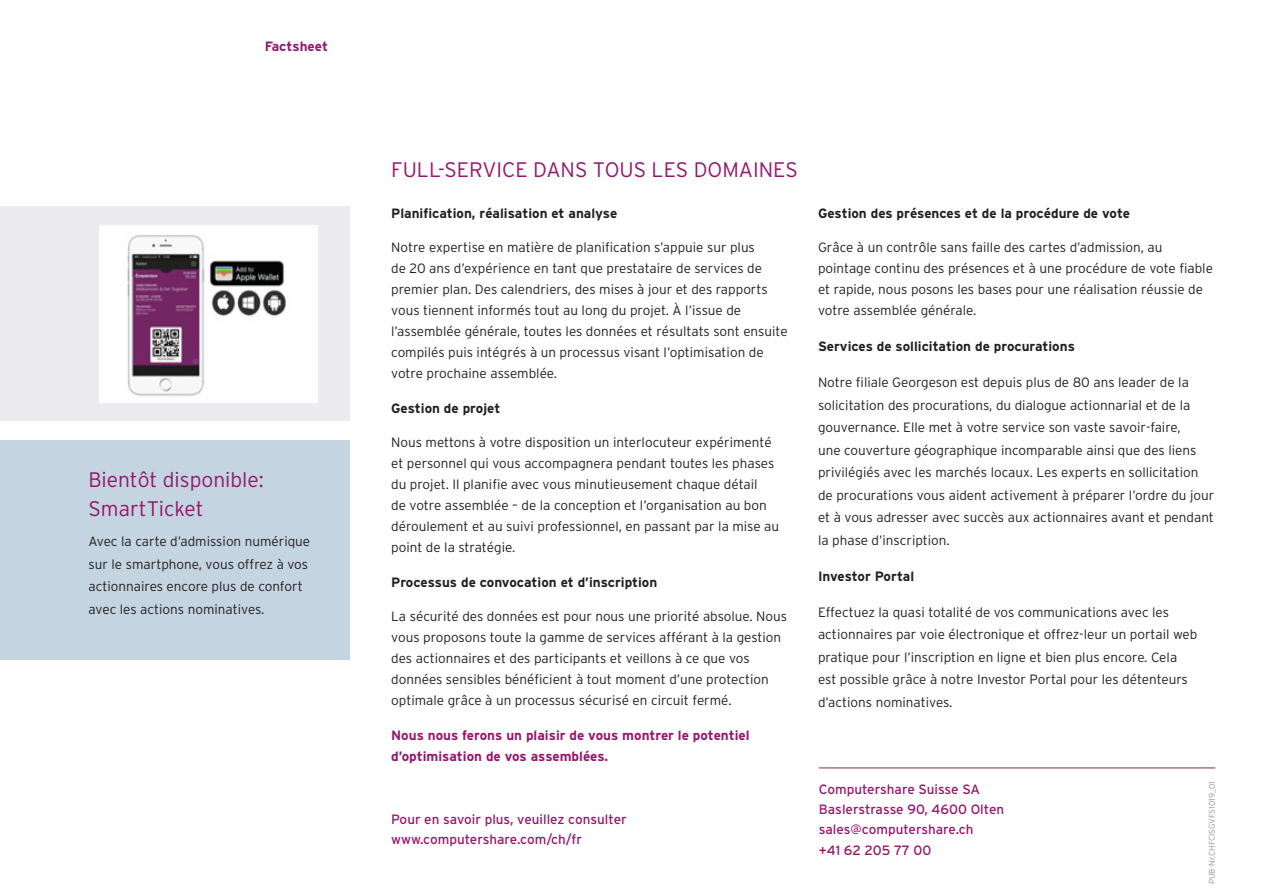
<style>
.page{position:relative;width:1263px;height:893px;background:#fff}
.page>*{position:absolute;margin:0;border:0;box-sizing:border-box;transform-origin:0 0}
.Subhead{font:300 21px "Interstate";color:#93186c}
.Callouts{font:300 21px "Interstate";color:#93186c}
.Subhead-2{font:300 13.5px/21px "Interstate";color:#231f20}
.Subhead-3{font:700 13.5px "Interstate";color:#231f20}
.Contact___Call_to_Ac{font:13.5px/20.2px "Interstate";color:#93186c}
.Callouts-2{font:300 13.5px/22.5px "Interstate";color:#231f20}
.Subhead-4{font:700 13.5px/21px "Interstate";color:#93186c}
.Page_Title{font:700 13.5px "Interstate";color:#93186c}
._11_PUB-No{font:300 8.25px "Interstate";color:#939598}
</style>
<div class="page">
<div style="left:0;top:207px;width:350px;height:214px;background:#ecebed"></div>
<hr style="left:819px;top:767px;width:396px;height:1px;background:#83296b">
<div style="left:0;top:440px;width:350px;height:220px;background:#c4d4e0"></div>
<img style="left:99px;top:226px;width:218px;height:177px">
<p class="Page_Title" style="left:265px;top:39px;width:65px">Factsheet</p>
<p class="Callouts" style="left:89px;top:468px;width:177px">Bientôt disponible:</p>
<p class="Callouts" style="left:89px;top:497px;width:117px">SmartTicket</p>
<p class="Callouts-2" style="left:89px;top:530px;width:223px">Avec la carte d’admission numérique sur le smartphone, vous offrez à vos actionnaires encore plus de confort avec les actions nominatives.</p>
<p class="Subhead" style="left:391px;top:158px;width:408px">FULL-SERVICE DANS TOUS LES DOMAINES</p>
<p class="Subhead-3" style="left:391px;top:205px;width:228px">Planification, réalisation et analyse</p>
<p class="Subhead-2" style="left:391px;top:237px;width:398px">Notre expertise en matière de planification s’appuie sur plus<br>de 20 ans d’expérience en tant que prestataire de services de premier plan. Des calendriers, des mises à jour et des rapports vous tiennent informés tout au long du projet. À l’issue de l’assemblée générale, toutes les données et résultats sont ensuite compilés puis intégrés à un processus visant l’optimisation de votre prochaine assemblée.</p>
<p class="Subhead-3" style="left:391px;top:400px;width:111px">Gestion de projet</p>
<p class="Subhead-2" style="left:391px;top:432px;width:389px">Nous mettons à votre disposition un interlocuteur expérimenté et personnel qui vous accompagnera pendant toutes les phases du projet. Il planifie avec vous minutieusement chaque détail<br>de votre assemblée – de la conception et l’organisation au bon déroulement et au suivi professionnel, en passant par la mise au point de la stratégie.</p>
<p class="Subhead-3" style="left:391px;top:574px;width:268px">Processus de convocation et d’inscription</p>
<p class="Subhead-2" style="left:391px;top:606px;width:397px">La sécurité des données est pour nous une priorité absolue. Nous vous proposons toute la gamme de services afférant à la gestion des actionnaires et des participants et veillons à ce que vos données sensibles bénéficient à tout moment d’une protection optimale grâce à un processus sécurisé en circuit fermé.</p>
<p class="Subhead-4" style="left:391px;top:724px;width:360px">Nous nous ferons un plaisir de vous montrer le potentiel d’optimisation de vos assemblées.</p>
<p class="Contact___Call_to_Ac" style="left:391px;top:809px;width:237px">Pour en savoir plus, veuillez consulter www.computershare.com/ch/fr</p>
<p class="Subhead-3" style="left:818px;top:205px;width:313px">Gestion des présences et de la procédure de vote</p>
<p class="Subhead-2" style="left:818px;top:237px;width:396px">Grâce à un contrôle sans faille des cartes d’admission, au pointage continu des présences et à une procédure de vote fiable et rapide, nous posons les bases pour une réalisation réussie de votre assemblée générale.</p>
<p class="Subhead-3" style="left:818px;top:339px;width:258px">Services de sollicitation de procurations</p>
<p class="Subhead-2" style="left:818px;top:371px;width:398px;line-height:22.5px">Notre filiale Georgeson est depuis plus de 80 ans leader de la solicitation des procurations, du dialogue actionnarial et de la gouvernance. Elle met à votre service son vaste savoir-faire,<br>une couverture géographique incomparable ainsi que des liens privilégiés avec les marchés locaux. Les experts en sollicitation de procurations vous aident activement à préparer l’ordre du jour et à vous adresser avec succès aux actionnaires avant et pendant la phase d’inscription.</p>
<p class="Subhead-3" style="left:818px;top:568px;width:98px">Investor Portal</p>
<p class="Subhead-2" style="left:818px;top:600px;width:381px;line-height:22.5px">Effectuez la quasi totalité de vos communications avec les actionnaires par voie électronique et offrez-leur un portail web pratique pour l’inscription en ligne et bien plus encore. Cela est possible grâce à notre Investor Portal pour les détenteurs d’actions nominatives.</p>
<p class="Contact___Call_to_Ac" style="left:819px;top:779px;width:187px">Computershare Suisse SA<br>Baslerstrasse 90, 4600 Olten sales@computershare.ch<br>+41 62 205 77 00</p>
<p class="_11_PUB-No" style="left:1207px;top:884px;width:105px;rotate:-90deg">PUB-Nr.CHFCISGVFS1019_01</p>
</div>
